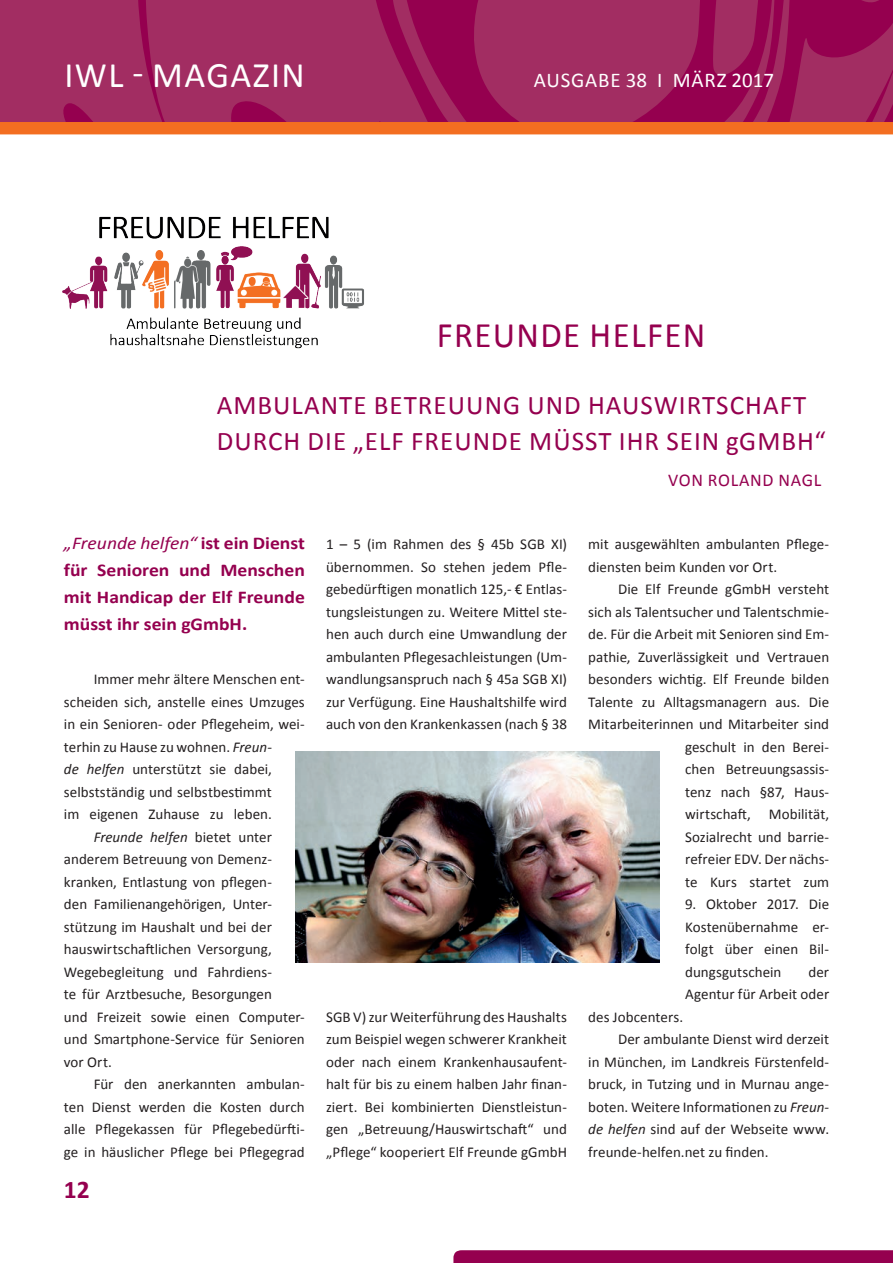
<style>
.page{position:relative;width:893px;height:1263px;background:#fff}
.page>*{position:absolute;margin:0;border:0;box-sizing:border-box;transform-origin:0 0}
.t1{font:36px "Calibri";letter-spacing:.04em;color:#95004f}
.t2{font:36px "Calibri";letter-spacing:.04em;color:#fff}
.t3{font:27px/36px "Calibri";letter-spacing:.04em;color:#95004f}
.t4{font:700 25.5px "Calibri";color:#95004f}
.t5{font:21px "Calibri";letter-spacing:.04em;color:#fff}
.t6{font:700 18px/27px "Calibri";color:#95004f;text-align:justify;scale:1.09 1}
.t7{font:18px "Calibri";letter-spacing:.04em;color:#95004f}
.t8{font:15px/22.5px "Calibri";color:#231f20;text-align:justify}
.t9{font:italic 15px "Calibri";color:#231f20}
.s1{font-weight:400;font-style:italic}
.s2{font-style:italic}
.s3{font-style:normal}
</style>
<div class="page">
<svg style="left:453px;top:1250px;width:440px;height:13px;background:#970552"></svg>
<svg style="left:0;top:0;width:893px;height:122px;background:#9f235d"></svg>
<div style="left:0;top:122px;width:893px;height:12px;background:#f36e21"></div>
<img style="left:62px;top:216px;width:302px;height:133px">
<img style="left:296px;top:752px;width:364px;height:210px">
<h1 class="t2" style="left:64px;top:52px;width:242px">IWL - MAGAZIN</h1>
<h3 class="t5" style="left:534px;top:66px;width:242px">AUSGABE 38 I MÄRZ 2017</h3>
<h1 class="t1" style="left:437px;top:312px;width:270px">FREUNDE HELFEN</h1>
<h2 class="t3" style="left:217px;top:387px;width:610px">AMBULANTE BETREUUNG UND HAUSWIRTSCHAFT<br>DURCH DIE „ELF FREUNDE MÜSST IHR SEIN gGMBH“</h2>
<p class="t7" style="left:668px;top:469px;width:155px">VON ROLAND NAGL</p>
<p class="t6" style="left:64px;top:530px;width:223px"><span class="s1">„Freunde helfen“</span> ist ein Dienst für Senioren und Menschen mit Handicap der Elf Freunde müsst ihr sein gGmbH.</p>
<p class="t8" style="left:94px;top:668px;width:213px">Immer mehr ältere Menschen ent-</p>
<p class="t8" style="left:64px;top:690px;width:242px">scheiden sich, anstelle eines Umzuges</p>
<p class="t8" style="left:64px;top:713px;width:242px">in ein Senioren- oder Pflegeheim, wei-</p>
<p class="t8" style="left:64px;top:735px;width:210px">terhin zu Hause zu wohnen. <span class="s2">Freun-</span></p>
<p class="t8" style="left:64px;top:758px;width:210px"><span class="s2">de helfen</span> unterstützt sie dabei,</p>
<p class="t8" style="left:64px;top:780px;width:210px">selbstständig und selbstbestimmt</p>
<p class="t8" style="left:64px;top:803px;width:210px">im eigenen Zuhause zu leben.</p>
<p class="t9" style="left:94px;top:826px;width:180px">Freunde helfen <span class="s3">bietet unter</span></p>
<p class="t8" style="left:64px;top:848px;width:210px">anderem Betreuung von Demenz-</p>
<p class="t8" style="left:64px;top:870px;width:210px">kranken, Entlastung von pflegen-</p>
<p class="t8" style="left:64px;top:893px;width:210px">den Familienangehörigen, Unter-</p>
<p class="t8" style="left:64px;top:915px;width:210px">stützung im Haushalt und bei der</p>
<p class="t8" style="left:64px;top:938px;width:210px">hauswirtschaftlichen Versorgung,</p>
<p class="t8" style="left:64px;top:960px;width:210px">Wegebegleitung und Fahrdiens-</p>
<p class="t8" style="left:64px;top:983px;width:209px">te für Arztbesuche, Besorgungen</p>
<p class="t8" style="left:64px;top:1005px;width:242px">und Freizeit sowie einen Computer-</p>
<p class="t8" style="left:64px;top:1028px;width:242px">und Smartphone-Service für Senioren</p>
<p class="t8" style="left:64px;top:1050px;width:50px">vor Ort.</p>
<p class="t8" style="left:94px;top:1073px;width:213px">Für den anerkannten ambulan-</p>
<p class="t8" style="left:64px;top:1095px;width:242px">ten Dienst werden die Kosten durch</p>
<p class="t8" style="left:64px;top:1118px;width:242px">alle Pflegekassen für Pflegebedürfti-</p>
<p class="t8" style="left:64px;top:1140px;width:242px">ge in häuslicher Pflege bei Pflegegrad</p>
<h3 class="t4" style="left:64px;top:1173px;width:27px">12</h3>
<p class="t8" style="left:326px;top:533px;width:242px">1 – 5 (im Rahmen des § 45b SGB XI) übernommen. So stehen jedem Pfle&shy;gebedürftigen monatlich 125,- € Entlas&shy;tungsleistungen zu. Weitere Mittel ste&shy;hen auch durch eine Umwandlung der ambulanten Pflegesachleistungen (Um&shy;wandlungsanspruch nach § 45a SGB XI) zur Verfügung. Eine Haushaltshilfe wird auch von den Krankenkassen (nach § 38</p>
<p class="t8" style="left:326px;top:1005px;width:242px">SGB V) zur Weiterführung des Haushalts zum Beispiel wegen schwerer Krankheit oder nach einem Krankenhausaufent&shy;halt für bis zu einem halben Jahr finan&shy;ziert. Bei kombinierten Dienstleistun&shy;gen „Betreuung/Hauswirtschaft“ und „Pflege“ kooperiert Elf Freunde gGmbH</p>
<p class="t8" style="left:588px;top:533px;width:242px">mit ausgewählten ambulanten Pflege&shy;diensten beim Kunden vor Ort.</p>
<p class="t8" style="left:588px;top:578px;width:242px;text-align:right">Die Elf Freunde gGmbH versteht<br>sich als Talentsucher und Talentschmie&shy;de. Für die Arbeit mit Senioren sind Em&shy;pathie, Zuverlässigkeit und Vertrauen besonders wichtig. Elf Freunde bilden<br>Talente zu Alltagsmanagern aus. Die<br>Mitarbeiterinnen und Mitarbeiter sind geschult in den Berei-<br>chen Betreuungsassis-<br>tenz nach §87, Haus-<br>wirtschaft, Mobilität,<br>Sozialrecht und barrie-<br>refreier EDV. Der nächs-<br>te Kurs startet zum</p>
<p class="t8" style="left:685px;top:893px;width:146px">9. Oktober 2017. Die Kostenübernahme er&shy;folgt über einen Bil&shy;dungsgutschein</p>
<p class="t8" style="left:685px;top:960px;width:146px;text-align:right">der<br>Agentur für Arbeit oder</p>
<p class="t8" style="left:588px;top:1005px;width:96px">des Jobcenters.</p>
<p class="t8" style="left:618px;top:1028px;width:213px">Der ambulante Dienst wird derzeit</p>
<p class="t8" style="left:588px;top:1050px;width:242px">in München, im Landkreis Fürstenfeld-</p>
<p class="t8" style="left:588px;top:1073px;width:242px">bruck, in Tutzing und in Murnau ange-</p>
<p class="t8" style="left:588px;top:1095px;width:242px">boten. Weitere Informationen zu <span class="s2">Freun-</span></p>
<p class="t8" style="left:588px;top:1118px;width:242px"><span class="s2">de helfen</span> sind auf der Webseite www.</p>
<p class="t8" style="left:588px;top:1140px;width:182px">freunde-helfen.net zu finden.</p>
</div>
